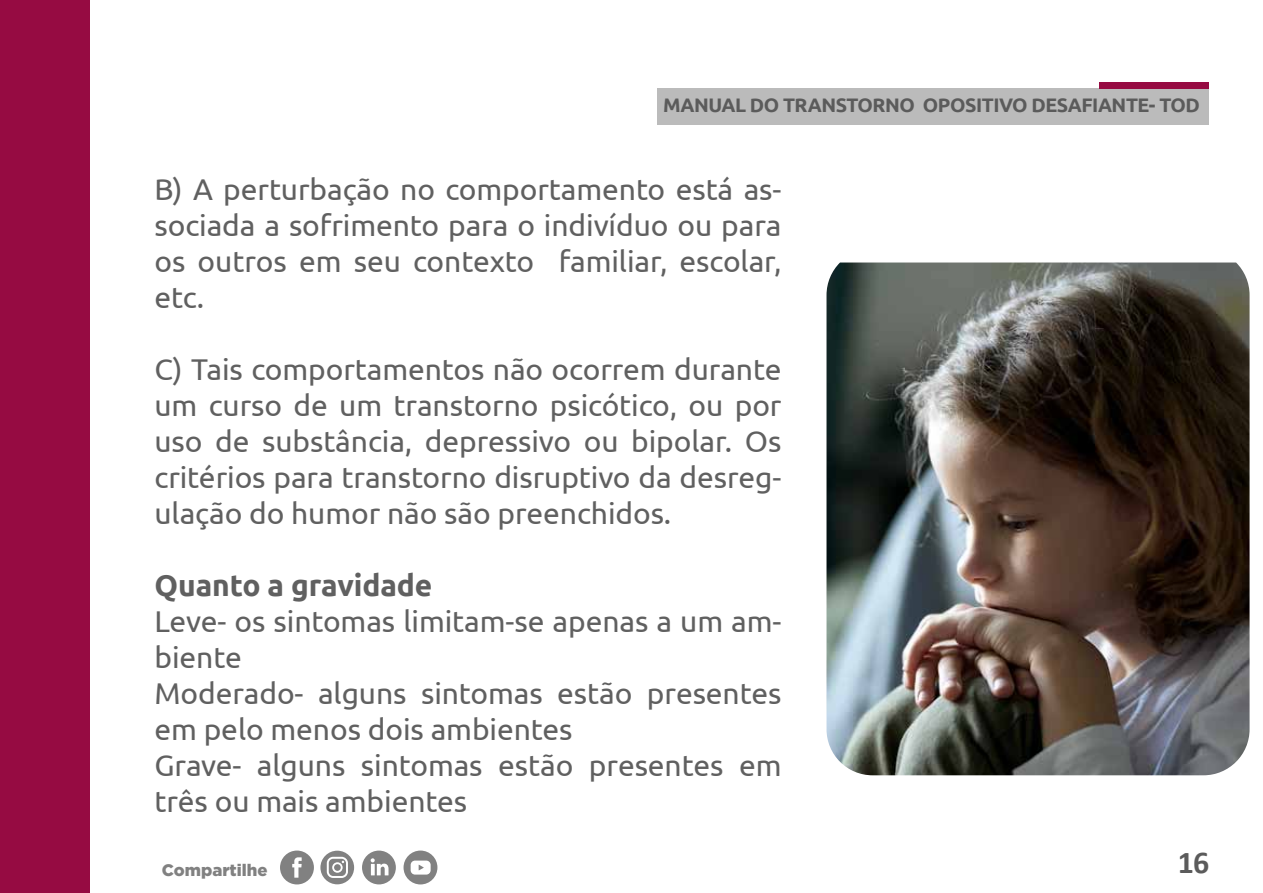
<style>
.page{position:relative;width:1263px;height:893px;background:#fff}
.page>*{position:absolute;margin:0;border:0;box-sizing:border-box;transform-origin:0 0}
.t1{font:700 31.95px "Calibri";color:#5b5b5b}
.t2{font:30px/36px "Ubuntu";letter-spacing:-.005em;color:#606060;text-align:justify}
.t3{font:700 30px "Ubuntu";letter-spacing:-.005em;color:#606060}
.t4{font:700 19.5px "Ubuntu";letter-spacing:-.025em;color:#5b5b5b}
.t5{font:900 16.65px "Gotham";color:#818181}
</style>
<div class="page">
<div style="left:657px;top:88px;width:552px;height:36px;background:#bbb"></div>
<div style="left:1100px;top:83px;width:109px;height:6px;background:#960b42"></div>
<div style="left:0;top:0;width:90px;height:893px;background:#960b42"></div>
<div style="left:280px;top:850px;width:34px;height:34px;background:#818181;border-radius:50%"></div>
<svg style="left:292px;top:857px;width:10px;height:21px"></svg>
<div style="left:403px;top:850px;width:34px;height:34px;background:#818181;border-radius:50%"></div>
<svg style="left:411px;top:861px;width:20px;height:14px"></svg>
<svg style="left:320px;top:851px;width:34px;height:33px"></svg>
<div style="left:362px;top:851px;width:34px;height:33px;background:#818181;border-radius:50%"></div>
<svg style="left:371px;top:858px;width:17px;height:17px"></svg>
<img style="left:826px;top:263px;width:423px;height:512px">
<p class="t4" style="left:663px;top:93px;width:538px">MANUAL DO TRANSTORNO OPOSITIVO DESAFIANTE- TOD</p>
<p class="t2" style="left:154px;top:170px;width:628px">B) A perturbação no comportamento está as&shy;sociada a sofrimento para o indivíduo ou para os outros em seu contexto familiar, escolar, etc.</p>
<p class="t2" style="left:154px;top:350px;width:628px">C) Tais comportamentos não ocorrem durante um curso de um transtorno psicótico, ou por uso de substância, depressivo ou bipolar. Os critérios para transtorno disruptivo da desreg&shy;ulação do humor não são preenchidos.</p>
<p class="t3" style="left:154px;top:567px;width:279px">Quanto a gravidade</p>
<p class="t2" style="left:154px;top:602px;width:628px;text-align:left">Leve- os sintomas limitam-se apenas a um am&shy;biente<br>Moderado- alguns sintomas estão presentes em pelo menos dois ambientes<br>Grave- alguns sintomas estão presentes em três ou mais ambientes</p>
<p class="t5" style="left:162px;top:861px;width:107px">Compartilhe</p>
<p class="t1" style="left:1178px;top:839px;width:33px">16</p>
</div>
